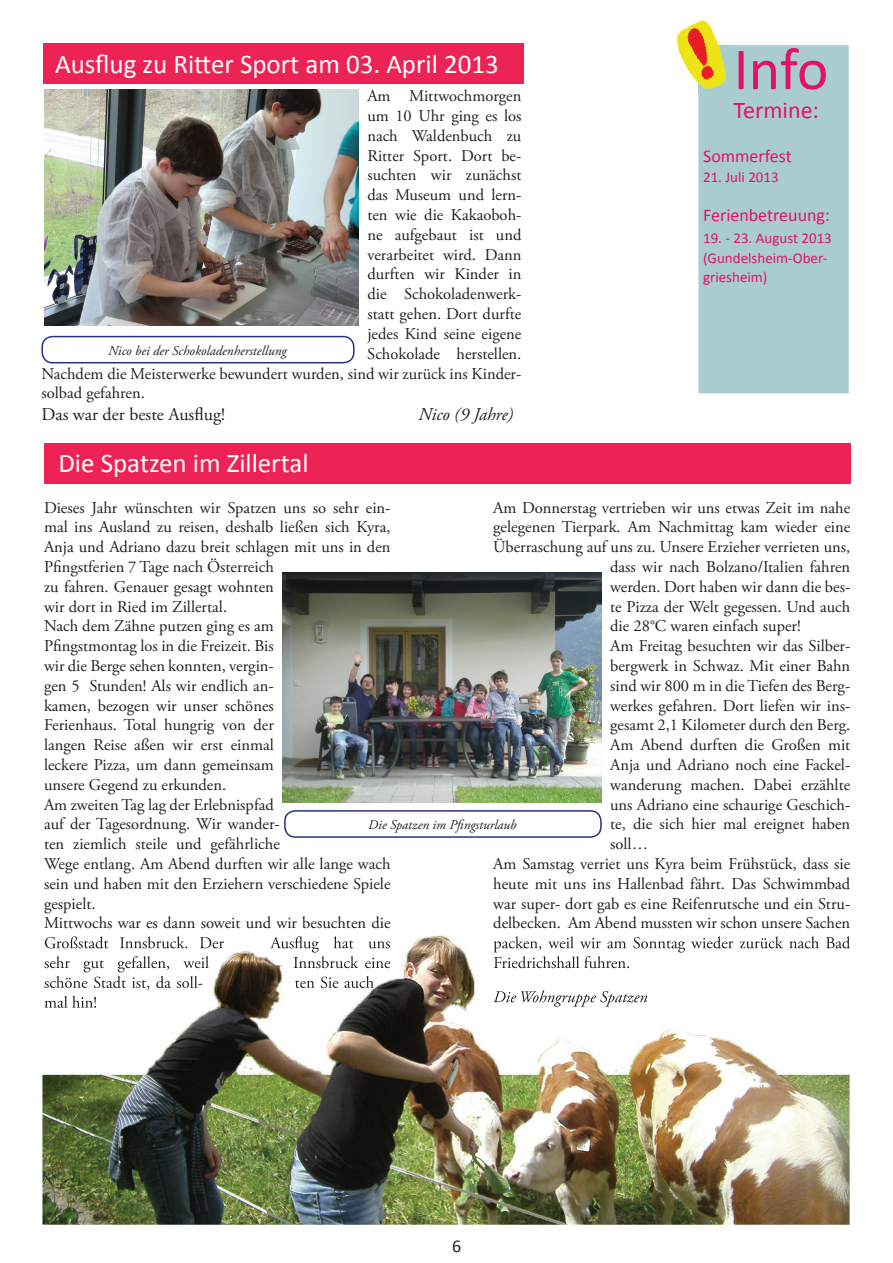
<style>
.page{position:relative;width:893px;height:1263px;background:#fff}
.page>*{position:absolute;margin:0;border:0;box-sizing:border-box;transform-origin:0 0}
.t1{font:60px "Calibri";color:#e21269}
.t2{font:27px "Calibri";color:#fff}
.t3{font:24px "Calibri";color:#e21269}
.t4{font:18px "Calibri";color:#e21269}
.t5{font:18px "Adobe Garamond Pro";color:#231f20}
.t6{font:italic 18px "Adobe Garamond Pro";color:#231f20}
.t7{font:18px "Calibri";color:#231f20}
.t8{font:16.5px/19.8px "Adobe Garamond Pro";color:#231f20}
.t9{font:15px/19.5px "Calibri";color:#e21269}
.t10{font:italic 13.5px "Adobe Garamond Pro";color:#231f20}
</style>
<div class="page">
<div style="left:698px;top:45px;width:151px;height:348px;background:#a9cdcf"></div>
<div style="left:284px;top:810px;width:318px;height:28px;border:2px solid #2a3088;border-radius:10px"></div>
<img style="left:676px;top:20px;width:43px;height:63px">
<img style="left:698px;top:45px;width:35px;height:49px">
<div style="left:43px;top:43px;width:480px;height:41px;background:#ee2355"></div>
<div style="left:44px;top:443px;width:807px;height:41px;background:#ee2355"></div>
<img style="left:44px;top:89px;width:315px;height:237px">
<div style="left:41px;top:336px;width:314px;height:27px;border:2px solid #2a3088;border-radius:10px"></div>
<img style="left:282px;top:573px;width:320px;height:230px">
<img style="left:42px;top:935px;width:808px;height:290px">
<img style="left:45px;top:936px;width:179px;height:12px">
<img style="left:270px;top:936px;width:121px;height:16px">
<img style="left:45px;top:956px;width:164px;height:16px">
<img style="left:294px;top:956px;width:97px;height:12px">
<img style="left:45px;top:976px;width:157px;height:14px">
<img style="left:295px;top:976px;width:79px;height:12px">
<img style="left:45px;top:996px;width:52px;height:12px">
<img style="left:494px;top:936px;width:356px;height:16px">
<img style="left:494px;top:956px;width:135px;height:12px">
<img style="left:493px;top:990px;width:154px;height:16px">
<h2 class="t2" style="left:55px;top:47px;width:445px">Ausflug zu Ritter Sport am 03. April 2013</h2>
<p class="t8" style="left:367px;top:87px;width:156px">Am Mittwochmorgen</p>
<p class="t8" style="left:367px;top:107px;width:156px">um 10 Uhr ging es los</p>
<p class="t8" style="left:367px;top:126px;width:156px">nach Waldenbuch zu</p>
<p class="t8" style="left:367px;top:146px;width:156px">Ritter Sport. Dort be-</p>
<p class="t8" style="left:367px;top:166px;width:156px">suchten wir zunächst</p>
<p class="t8" style="left:367px;top:186px;width:156px">das Museum und lern-</p>
<p class="t8" style="left:367px;top:206px;width:156px">ten wie die Kakaoboh-</p>
<p class="t8" style="left:367px;top:225px;width:156px">ne aufgebaut ist und</p>
<p class="t8" style="left:367px;top:245px;width:156px">verarbeitet wird. Dann</p>
<p class="t8" style="left:367px;top:265px;width:156px">durften wir Kinder in</p>
<p class="t8" style="left:367px;top:285px;width:156px">die Schokoladenwerk-</p>
<p class="t8" style="left:367px;top:305px;width:156px">statt gehen. Dort durfte</p>
<p class="t8" style="left:367px;top:324px;width:156px">jedes Kind seine eigene</p>
<p class="t8" style="left:367px;top:344px;width:156px">Schokolade herstellen.</p>
<p class="t8" style="left:41px;top:364px;width:481px">Nachdem die Meisterwerke bewundert wurden, sind wir zurück ins Kinder-</p>
<p class="t8" style="left:41px;top:384px;width:105px">solbad gefahren.</p>
<p class="t5" style="left:41px;top:403px;width:185px">Das war der beste Ausflug!</p>
<p class="t6" style="left:418px;top:403px;width:96px">Nico (9 Jahre)</p>
<p class="t10" style="left:108px;top:342px;width:180px">Nico bei der Schokoladenherstellung</p>
<h2 class="t2" style="left:58px;top:446px;width:252px">Die Spatzen im Zillertal</h2>
<h1 class="t1" style="left:733px;top:31px;width:96px">Info</h1>
<h3 class="t3" style="left:733px;top:95px;width:87px">Termine:</h3>
<p class="t4" style="left:703px;top:145px;width:90px">Sommerfest</p>
<p class="t9" style="left:703px;top:167px;width:77px">21. Juli 2013</p>
<p class="t4" style="left:703px;top:203px;width:128px">Ferienbetreuung:</p>
<p class="t9" style="left:703px;top:229px;width:130px">19. - 23. August 2013 (Gundelsheim-Ober&shy;griesheim)</p>
<p class="t8" style="left:44px;top:498px;width:348px">Dieses Jahr wünschten wir Spatzen uns so sehr ein&shy;mal ins Ausland zu reisen, deshalb ließen sich Kyra, Anja und Adriano dazu breit schlagen mit uns in den Pfingstferien 7 Tage nach Österreich<br>zu fahren. Genauer gesagt wohnten<br>wir dort in Ried im Zillertal.<br>Nach dem Zähne putzen ging es am<br>Pfingstmontag los in die Freizeit. Bis<br>wir die Berge sehen konnten, vergin-<br>gen 5 Stunden! Als wir endlich an-<br>kamen, bezogen wir unser schönes<br>Ferienhaus. Total hungrig von der<br>langen Reise aßen wir erst einmal<br>leckere Pizza, um dann gemeinsam<br>unsere Gegend zu erkunden.<br>Am zweiten Tag lag der Erlebnispfad<br>auf der Tagesordnung. Wir wander-<br>ten ziemlich steile und gefährliche<br>Wege entlang. Am Abend durften wir alle lange wach sein und haben mit den Erziehern verschiedene Spiele gespielt.<br>Mittwochs war es dann soweit und wir besuchten die</p>
<p class="t8" style="left:493px;top:498px;width:359px">Am Donnerstag vertrieben wir uns etwas Zeit im nahe</p>
<p class="t8" style="left:493px;top:518px;width:359px">gelegenen Tierpark. Am Nachmittag kam wieder eine</p>
<p class="t8" style="left:493px;top:538px;width:358px">Überraschung auf uns zu. Unsere Erzieher verrieten uns,</p>
<p class="t8" style="left:610px;top:557px;width:242px">dass wir nach Bolzano/Italien fahren</p>
<p class="t8" style="left:610px;top:577px;width:242px">werden. Dort haben wir dann die bes-</p>
<p class="t8" style="left:610px;top:597px;width:242px">te Pizza der Welt gegessen. Und auch</p>
<p class="t8" style="left:610px;top:617px;width:192px">die 28°C waren einfach super!</p>
<p class="t8" style="left:610px;top:637px;width:242px">Am Freitag besuchten wir das Silber-</p>
<p class="t8" style="left:610px;top:656px;width:242px">bergwerk in Schwaz. Mit einer Bahn</p>
<p class="t8" style="left:610px;top:676px;width:242px">sind wir 800 m in die Tiefen des Berg-</p>
<p class="t8" style="left:610px;top:696px;width:242px">werkes gefahren. Dort liefen wir ins-</p>
<p class="t8" style="left:610px;top:716px;width:242px">gesamt 2,1 Kilometer durch den Berg.</p>
<p class="t8" style="left:610px;top:736px;width:242px">Am Abend durften die Großen mit</p>
<p class="t8" style="left:610px;top:755px;width:242px">Anja und Adriano noch eine Fackel-</p>
<p class="t8" style="left:610px;top:775px;width:242px">wanderung machen. Dabei erzählte</p>
<p class="t8" style="left:610px;top:795px;width:242px">uns Adriano eine schaurige Geschich-</p>
<p class="t8" style="left:610px;top:815px;width:242px">te, die sich hier mal ereignet haben</p>
<p class="t8" style="left:610px;top:835px;width:39px">soll…</p>
<p class="t8" style="left:493px;top:854px;width:359px">Am Samstag verriet uns Kyra beim Frühstück, dass sie</p>
<p class="t8" style="left:493px;top:874px;width:359px">heute mit uns ins Hallenbad fährt. Das Schwimmbad</p>
<p class="t8" style="left:493px;top:894px;width:359px">war super- dort gab es eine Reifenrutsche und ein Stru-</p>
<p class="t8" style="left:493px;top:914px;width:358px">delbecken. Am Abend mussten wir schon unsere Sachen</p>
<p class="t10" style="left:368px;top:816px;width:150px">Die Spatzen im Pfingsturlaub</p>
<p class="t7" style="left:452px;top:1234px;width:11px">6</p>
</div>
